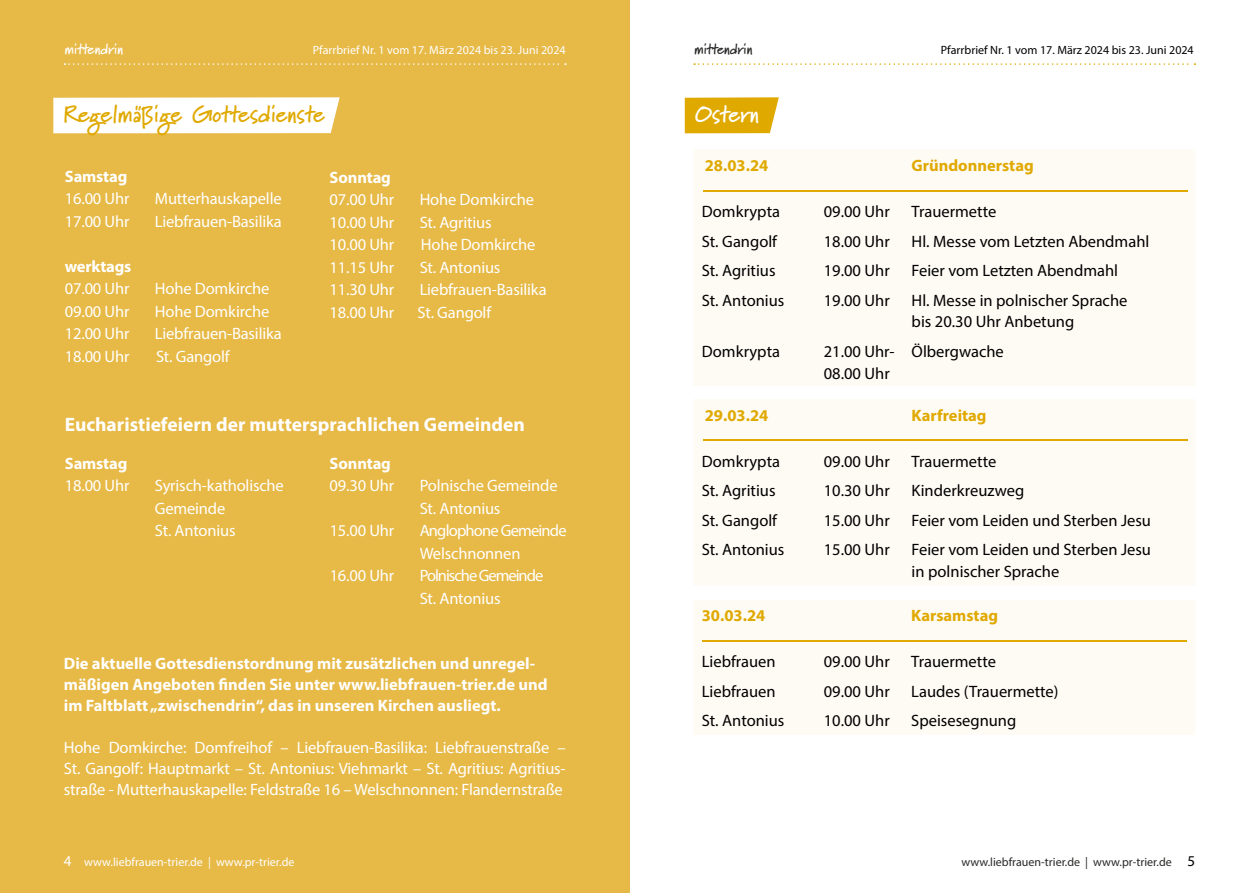
<style>
.page{position:relative;width:1259px;height:893px;background:#fff}
.page>*{position:absolute;margin:0;border:0;box-sizing:border-box;transform-origin:0 0}
.t1{font:700 24px "Marydale";color:#e0a900}
.t2{font:700 24px "Marydale";color:#fff}
.t3{font:700 19.5px "Myriad Pro";color:#fff}
.t4{font:16.5px/22.5px "Myriad Pro";letter-spacing:-.01em;color:#fff}
.t5{font:16.5px/21.8px "Myriad Pro";color:#000}
.t6{font:700 16.5px/21px "Myriad Pro";color:#fff}
.t7{font:700 16.5px "Myriad Pro";color:#e0a900}
.t8{font:16.5px/22.5px "Myriad Pro";letter-spacing:-.05em;color:#fff}
.t9{font:16.5px/22.5px "Myriad Pro";letter-spacing:-.06em;color:#fff}
.t10{font:700 15px "Marydale";letter-spacing:-.01em;color:#282827}
.t11{font:700 15px "Marydale";letter-spacing:-.01em;color:#fff}
.t12{font:12px "Myriad Pro";color:#fff}
.t13{font:12px "Myriad Pro";color:#000}
.t14{font:12px "Myriad Pro";color:#282827}
.s1{font-size:15px}
.s2{font-size:15px;color:#000}
</style>
<div class="page">
<svg style="left:694px;top:63px;width:501px;height:2px"></svg>
<div style="left:0;top:0;width:629px;height:893px;background:#e7b946"></div>
<div style="left:53px;top:97px;width:287px;height:36px;background:#fff"></div>
<svg style="left:685px;top:97px;width:94px;height:36px"></svg>
<hr style="left:703px;top:190px;width:484px;height:2px;background:#e0a900">
<hr style="left:703px;top:440px;width:484px;height:1px;background:#e0a900">
<svg style="left:65px;top:63px;width:501px;height:2px"></svg>
<hr style="left:702px;top:640px;width:484px;height:2px;background:#e0a900">
<p class="t11" style="left:65px;top:40px;width:60px">mittendrin</p>
<p class="t12" style="left:313px;top:42px;width:254px">Pfarrbrief Nr. 1 vom 17. März 2024 bis 23. Juni 2024</p>
<p class="t10" style="left:694px;top:40px;width:60px">mittendrin</p>
<p class="t13" style="left:941px;top:42px;width:254px">Pfarrbrief Nr. 1 vom 17. März 2024 bis 23. Juni 2024</p>
<h1 class="t1" style="left:64px;top:99px;width:263px">Regelmäßige Gottesdienste</h1>
<h1 class="t2" style="left:695px;top:99px;width:66px">Ostern</h1>
<p class="t7" style="left:705px;top:155px;width:65px">28.03.24</p>
<p class="t7" style="left:911px;top:155px;width:124px">Gründonnerstag</p>
<p class="t5" style="left:702px;top:201px;width:80px">Domkrypta</p>
<p class="t5" style="left:823px;top:201px;width:67px">09.00 Uhr</p>
<p class="t5" style="left:911px;top:201px;width:86px">Trauermette</p>
<p class="t5" style="left:702px;top:230px;width:77px">St. Gangolf</p>
<p class="t5" style="left:823px;top:230px;width:67px">18.00 Uhr</p>
<p class="t5" style="left:911px;top:230px;width:239px">Hl. Messe vom Letzten Abendmahl</p>
<p class="t5" style="left:702px;top:260px;width:75px">St. Agritius</p>
<p class="t5" style="left:823px;top:260px;width:67px">19.00 Uhr</p>
<p class="t5" style="left:911px;top:260px;width:208px">Feier vom Letzten Abendmahl</p>
<p class="t5" style="left:702px;top:289px;width:84px">St. Antonius</p>
<p class="t5" style="left:823px;top:289px;width:67px">19.00 Uhr</p>
<p class="t5" style="left:911px;top:289px;width:217px">Hl. Messe in polnischer Sprache bis 20.30 Uhr Anbetung</p>
<p class="t5" style="left:702px;top:340px;width:80px">Domkrypta</p>
<p class="t5" style="left:823px;top:340px;width:72px">21.00 Uhr-<br>08.00 Uhr</p>
<p class="t5" style="left:911px;top:340px;width:94px">Ölbergwache</p>
<p class="t7" style="left:705px;top:404px;width:65px">29.03.24</p>
<p class="t7" style="left:911px;top:404px;width:76px">Karfreitag</p>
<p class="t5" style="left:702px;top:450px;width:80px">Domkrypta</p>
<p class="t5" style="left:823px;top:450px;width:67px">09.00 Uhr</p>
<p class="t5" style="left:911px;top:450px;width:86px">Trauermette</p>
<p class="t5" style="left:702px;top:480px;width:75px">St. Agritius</p>
<p class="t5" style="left:823px;top:480px;width:67px">10.30 Uhr</p>
<p class="t5" style="left:911px;top:480px;width:114px">Kinderkreuzweg</p>
<p class="t5" style="left:702px;top:509px;width:77px">St. Gangolf</p>
<p class="t5" style="left:823px;top:509px;width:67px">15.00 Uhr</p>
<p class="t5" style="left:911px;top:509px;width:241px">Feier vom Leiden und Sterben Jesu</p>
<p class="t5" style="left:702px;top:539px;width:84px">St. Antonius</p>
<p class="t5" style="left:823px;top:539px;width:67px">15.00 Uhr</p>
<p class="t5" style="left:911px;top:539px;width:241px">Feier vom Leiden und Sterben Jesu in polnischer Sprache</p>
<p class="t6" style="left:65px;top:165px;width:64px">Samstag</p>
<p class="t4" style="left:65px;top:187px;width:66px">16.00 Uhr</p>
<p class="t4" style="left:155px;top:187px;width:128px">Mutterhauskapelle</p>
<p class="t4" style="left:65px;top:210px;width:66px">17.00 Uhr</p>
<p class="t4" style="left:155px;top:210px;width:129px">Liebfrauen-Basilika</p>
<p class="t6" style="left:65px;top:255px;width:68px">werktags</p>
<p class="t4" style="left:65px;top:277px;width:66px">07.00 Uhr</p>
<p class="t4" style="left:155px;top:277px;width:116px">Hohe Domkirche</p>
<p class="t4" style="left:65px;top:300px;width:66px">09.00 Uhr</p>
<p class="t4" style="left:155px;top:300px;width:116px">Hohe Domkirche</p>
<p class="t4" style="left:65px;top:322px;width:66px">12.00 Uhr</p>
<p class="t4" style="left:155px;top:322px;width:129px">Liebfrauen-Basilika</p>
<p class="t4" style="left:65px;top:345px;width:66px">18.00 Uhr</p>
<p class="t4" style="left:156px;top:345px;width:75px">St. Gangolf</p>
<p class="t6" style="left:330px;top:166px;width:63px">Sonntag</p>
<p class="t4" style="left:330px;top:188px;width:66px">07.00 Uhr</p>
<p class="t4" style="left:420px;top:188px;width:116px">Hohe Domkirche</p>
<p class="t4" style="left:330px;top:211px;width:66px">10.00 Uhr</p>
<p class="t4" style="left:420px;top:211px;width:73px">St. Agritius</p>
<p class="t4" style="left:330px;top:233px;width:66px">10.00 Uhr</p>
<p class="t4" style="left:421px;top:233px;width:116px">Hohe Domkirche</p>
<p class="t4" style="left:330px;top:256px;width:66px">11.15 Uhr</p>
<p class="t4" style="left:420px;top:256px;width:82px">St. Antonius</p>
<p class="t4" style="left:330px;top:278px;width:66px">11.30 Uhr</p>
<p class="t4" style="left:420px;top:278px;width:129px">Liebfrauen-Basilika</p>
<p class="t4" style="left:330px;top:301px;width:66px">18.00 Uhr</p>
<p class="t4" style="left:417px;top:301px;width:75px">St. Gangolf</p>
<p class="t3" style="left:65px;top:412px;width:461px">Eucharistiefeiern der muttersprachlichen Gemeinden</p>
<p class="t6" style="left:65px;top:452px;width:64px">Samstag</p>
<p class="t4" style="left:65px;top:474px;width:66px">18.00 Uhr</p>
<p class="t4" style="left:155px;top:474px;width:130px">Syrisch-katholische<br>Gemeinde<br>St. Antonius</p>
<p class="t6" style="left:330px;top:452px;width:63px">Sonntag</p>
<p class="t4" style="left:330px;top:474px;width:66px">09.30 Uhr</p>
<p class="t4" style="left:420px;top:474px;width:140px">Polnische Gemeinde<br>St. Antonius</p>
<p class="t4" style="left:330px;top:519px;width:66px">15.00 Uhr</p>
<p class="t8" style="left:420px;top:519px;width:148px">Anglophone Gemeinde<br>Welschnonnen</p>
<p class="t4" style="left:330px;top:564px;width:66px">16.00 Uhr</p>
<p class="t9" style="left:420px;top:564px;width:125px">Polnische Gemeinde<br>St. Antonius</p>
<p class="t6" style="left:64px;top:652px;width:485px">Die aktuelle Gottesdienstordnung mit zusätzlichen und unregel&shy;mäßigen Angeboten finden Sie unter www.liebfrauen-trier.de und im Faltblatt „zwischendrin“, das in unseren Kirchen ausliegt.</p>
<p class="t4" style="left:64px;top:736px;width:503px;line-height:21px;text-align:justify">Hohe Domkirche: Domfreihof – Liebfrauen-Basilika: Liebfrauenstraße – St. Gangolf: Hauptmarkt – St. Antonius: Viehmarkt – St. Agritius: Agritius&shy;straße - Mutterhauskapelle: Feldstraße 16 – Welschnonnen: Flandernstraße</p>
<p class="t12" style="left:64px;top:854px;width:232px"><span class="s1">4</span> www.liebfrauen-trier.de | www.pr-trier.de</p>
<p class="t7" style="left:702px;top:604px;width:65px">30.03.24</p>
<p class="t7" style="left:911px;top:604px;width:88px">Karsamstag</p>
<p class="t5" style="left:702px;top:651px;width:75px">Liebfrauen</p>
<p class="t5" style="left:823px;top:651px;width:67px">09.00 Uhr</p>
<p class="t5" style="left:911px;top:651px;width:86px">Trauermette</p>
<p class="t5" style="left:702px;top:680px;width:75px">Liebfrauen</p>
<p class="t5" style="left:823px;top:680px;width:67px">09.00 Uhr</p>
<p class="t5" style="left:911px;top:680px;width:149px">Laudes (Trauermette)</p>
<p class="t5" style="left:702px;top:710px;width:84px">St. Antonius</p>
<p class="t5" style="left:823px;top:710px;width:67px">10.00 Uhr</p>
<p class="t5" style="left:911px;top:710px;width:107px">Speisesegnung</p>
<p class="t14" style="left:961px;top:854px;width:235px">www.liebfrauen-trier.de | www.pr-trier.de <span class="s2">5</span></p>
</div>
